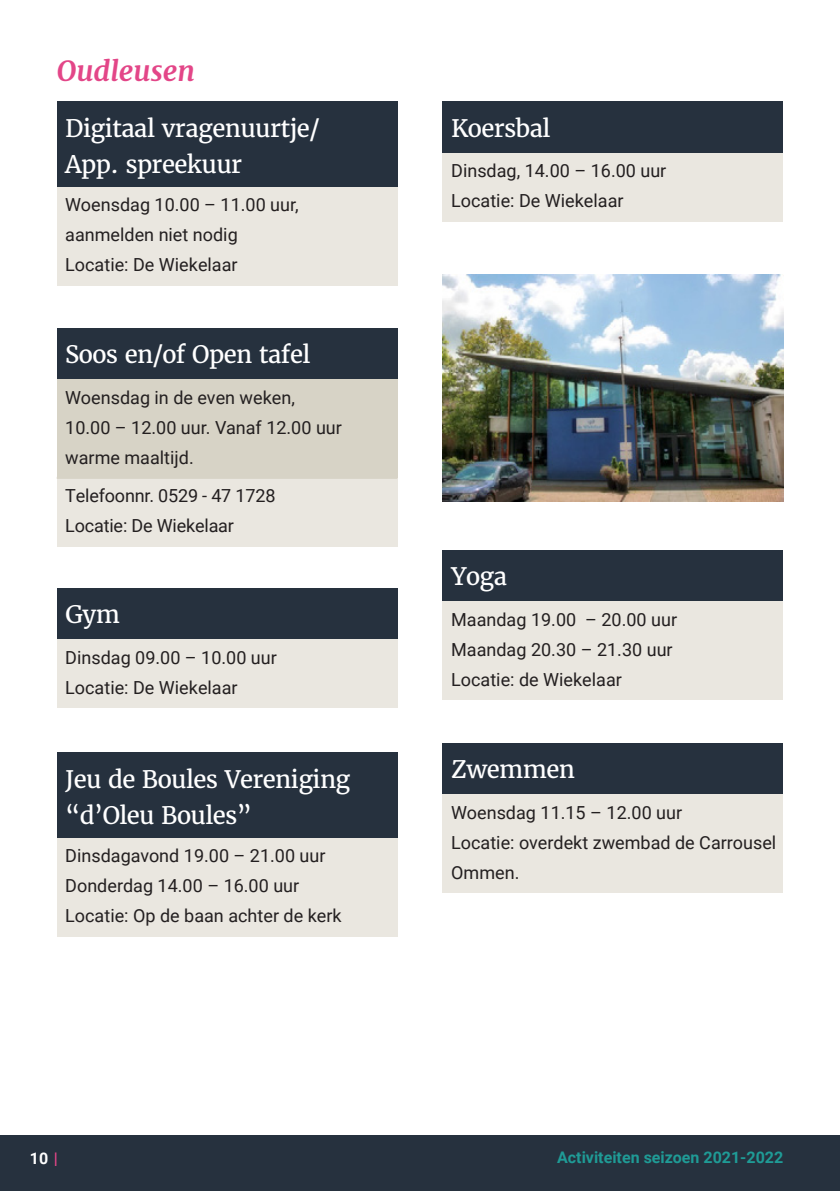
<style>
.page{position:relative;width:840px;height:1191px;background:#fff}
.page>*{position:absolute;margin:0;border:0;box-sizing:border-box;transform-origin:0 0}
.Intro{font:italic 700 28px "Merriweather";color:#e34688}
.Citaat_groot{font:24px/36px "Merriweather";letter-spacing:-.025em;color:#fff}
.t1{font:18px/30px "Roboto";color:#231f20}
.t2{font:700 16px "Roboto";color:#1f9b96}
.t3{font:700 16px "Roboto";color:#fff}
.s1{color:#e34688}
</style>
<div class="page">
<div style="left:57px;top:588px;width:340px;height:51px;background:#26313e"></div>
<div style="left:57px;top:639px;width:340px;height:69px;background:#eae7e0"></div>
<div style="left:57px;top:752px;width:340px;height:85px;background:#26313e"></div>
<div style="left:57px;top:837px;width:340px;height:99px;background:#eae7e0"></div>
<div style="left:442px;top:102px;width:340px;height:51px;background:#26313e"></div>
<div style="left:442px;top:153px;width:340px;height:68px;background:#eae7e0"></div>
<div style="left:442px;top:550px;width:340px;height:51px;background:#26313e"></div>
<div style="left:442px;top:601px;width:340px;height:99px;background:#eae7e0"></div>
<div style="left:442px;top:743px;width:340px;height:51px;background:#26313e"></div>
<div style="left:442px;top:794px;width:340px;height:99px;background:#eae7e0"></div>
<div style="left:57px;top:328px;width:340px;height:51px;background:#26313e"></div>
<div style="left:57px;top:379px;width:340px;height:99px;background:#d7d3c6"></div>
<div style="left:57px;top:478px;width:340px;height:68px;background:#eae7e0"></div>
<hr style="left:57px;top:477px;width:340px;height:2px;background:#d7d3c6">
<div style="left:57px;top:102px;width:340px;height:85px;background:#26313e"></div>
<div style="left:57px;top:187px;width:340px;height:98px;background:#eae7e0"></div>
<img style="left:442px;top:275px;width:340px;height:227px">
<div style="left:0;top:1135px;width:839px;height:56px;background:#26313e"></div>
<p class="Intro" style="left:57px;top:52px;width:140px">Oudleusen</p>
<p class="Citaat_groot" style="left:65px;top:110px;width:256px">Digitaal vragenuurtje/</p>
<p class="Citaat_groot" style="left:65px;top:146px;width:178px">App. spreekuur</p>
<p class="t1" style="left:65px;top:189px;width:235px">Woensdag 10.00 – 11.00 uur, aanmelden niet nodig</p>
<p class="t1" style="left:65px;top:249px;width:174px">Locatie: De Wiekelaar</p>
<p class="Citaat_groot" style="left:65px;top:336px;width:247px">Soos en/of Open tafel</p>
<p class="t1" style="left:65px;top:381px;width:231px">Woensdag in de even weken,</p>
<p class="t1" style="left:65px;top:411px;width:278px">10.00 – 12.00 uur. Vanaf 12.00 uur</p>
<p class="t1" style="left:65px;top:441px;width:130px">warme maaltijd.</p>
<p class="t1" style="left:65px;top:480px;width:211px">Telefoonnr. 0529 - 47 1728</p>
<p class="t1" style="left:65px;top:510px;width:170px">Locatie: De Wiekelaar</p>
<p class="Citaat_groot" style="left:65px;top:597px;width:56px">Gym</p>
<p class="t1" style="left:65px;top:642px;width:213px">Dinsdag 09.00 – 10.00 uur</p>
<p class="t1" style="left:65px;top:672px;width:174px">Locatie: De Wiekelaar</p>
<p class="Citaat_groot" style="left:65px;top:761px;width:286px">Jeu de Boules Vereniging “d’Oleu Boules”</p>
<p class="t1" style="left:65px;top:840px;width:261px">Dinsdagavond 19.00 – 21.00 uur</p>
<p class="t1" style="left:65px;top:870px;width:235px">Donderdag 14.00 – 16.00 uur</p>
<p class="t1" style="left:65px;top:900px;width:278px">Locatie: Op de baan achter de kerk</p>
<p class="Citaat_groot" style="left:451px;top:110px;width:101px">Koersbal</p>
<p class="t1" style="left:451px;top:155px;width:216px">Dinsdag, 14.00 – 16.00 uur</p>
<p class="t1" style="left:451px;top:185px;width:174px">Locatie: De Wiekelaar</p>
<p class="Citaat_groot" style="left:451px;top:558px;width:57px">Yoga</p>
<p class="t1" style="left:451px;top:603px;width:227px">Maandag 19.00 – 20.00 uur</p>
<p class="t1" style="left:451px;top:633px;width:223px">Maandag 20.30 – 21.30 uur</p>
<p class="t1" style="left:451px;top:663px;width:172px">Locatie: de Wiekelaar</p>
<p class="Citaat_groot" style="left:451px;top:751px;width:125px">Zwemmen</p>
<p class="t1" style="left:451px;top:796px;width:232px">Woensdag 11.15 – 12.00 uur</p>
<p class="t1" style="left:451px;top:826px;width:326px">Locatie: overdekt zwembad de Carrousel<br>Ommen.</p>
<p class="t3" style="left:30px;top:1147px;width:30px">10 <span class="s1">|</span></p>
<p class="t2" style="left:557px;top:1146px;width:227px">Activiteiten seizoen 2021-2022</p>
</div>
